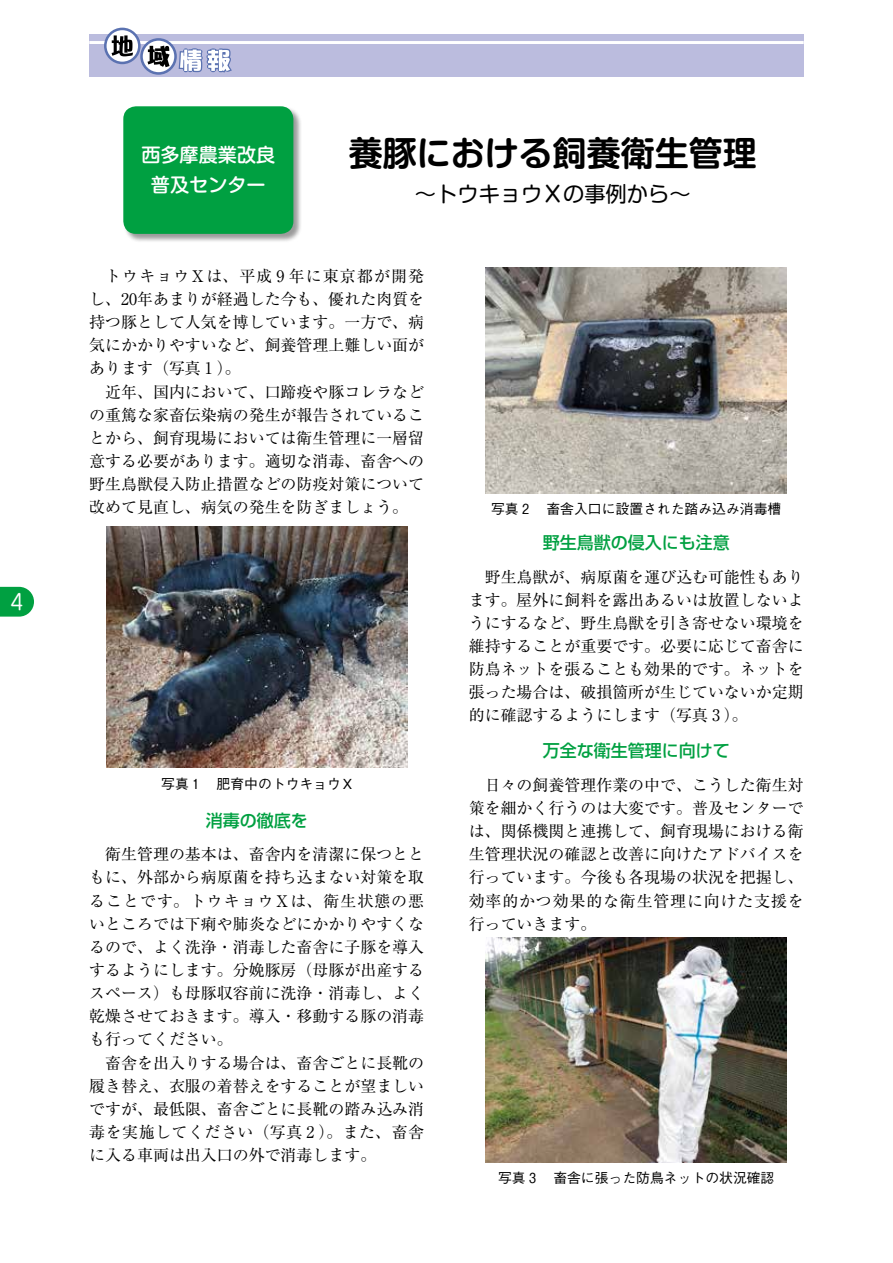
<style>
.page{position:relative;width:893px;height:1263px;background:#fff}
.page>*{position:absolute;margin:0;border:0;box-sizing:border-box;transform-origin:0 0}
.t1{font:700 34.05px "Shin M Go Pr 6 De";color:#000}
.t2{font:21.3px "Shin M Go Pr 6";color:#000}
.t3{font:21.3px "Jun 201 Pro";color:#fff}
.t4{font:500 19.2px/29.7px "Shin M Go Pr 6";color:#fff;text-align:center}
.t5{font:500 16.95px "Shin Go Pr 6";color:#00a041}
.t6{font:15.9px/23.1px "Ryumin Pr 6";color:#000;text-align:justify}
.t7{font:500 13.8px "Gothic BBB Pr 6";color:#000}
</style>
<div class="page">
<svg style="left:0;top:587px;width:34px;height:30px"></svg>
<div style="left:89px;top:34px;width:715px;height:43px;background:#bbbcde"></div>
<hr style="left:89px;top:41px;width:715px;height:3px;background:#fff">
<svg style="left:105px;top:29px;width:34px;height:34px"></svg>
<div style="left:104px;top:28px;width:37px;height:36px;border:3px solid #5b72b1;border-radius:50%"></div>
<svg style="left:112px;top:35px;width:21px;height:21px"></svg>
<svg style="left:142px;top:39px;width:34px;height:34px"></svg>
<div style="left:140px;top:38px;width:37px;height:37px;border:3px solid #5b72b1;border-radius:50%"></div>
<svg style="left:148px;top:46px;width:22px;height:21px"></svg>
<svg style="left:178px;top:48px;width:54px;height:25px"></svg>
<div style="left:123px;top:106px;width:179px;height:137px;background:#000;opacity:.4"></div>
<div style="left:123px;top:106px;width:170px;height:128px;background:#00a041;border-radius:13px"></div>
<img style="left:106px;top:526px;width:301px;height:241px">
<img style="left:486px;top:268px;width:301px;height:225px">
<img style="left:486px;top:937px;width:301px;height:226px">
<h2 class="t3" style="left:10px;top:585px;width:15px">4</h2>
<p class="t4" style="left:141px;top:139px;width:135px">西多摩農業改良普及センター</p>
<h1 class="t1" style="left:349px;top:125px;width:410px">養豚における飼養衛生管理</h1>
<h2 class="t2" style="left:415px;top:176px;width:277px">～トウキョウXの事例から～</h2>
<p class="t6" style="left:89px;top:264px;width:336px;text-indent:16px">トウキョウXは、平成 9 年に東京都が開発し、20年あまりが経過した今も、優れた肉質を持つ豚として人気を博しています。一方で、病気にかかりやすいなど、飼養管理上難しい面があります（写真 1 ）。</p>
<p class="t6" style="left:89px;top:379px;width:336px;text-indent:16px">近年、国内において、口蹄疫や豚コレラなどの重篤な家畜伝染病の発生が報告されていることから、飼育現場においては衛生管理に一層留意する必要があります。適切な消毒、畜舎への野生鳥獣侵入防止措置などの防疫対策について改めて見直し、病気の発生を防ぎましょう。</p>
<p class="t7" style="left:161px;top:772px;width:192px">写真 1 　肥育中のトウキョウX</p>
<p class="t5" style="left:206px;top:806px;width:104px">消毒の徹底を</p>
<p class="t6" style="left:89px;top:842px;width:336px;text-indent:16px">衛生管理の基本は、畜舎内を清潔に保つとともに、外部から病原菌を持ち込まない対策を取ることです。トウキョウXは、衛生状態の悪いところでは下痢や肺炎などにかかりやすくなるので、よく洗浄・消毒した畜舎に子豚を導入するようにします。分娩豚房（母豚が出産するスペース）も母豚収容前に洗浄・消毒し、よく乾燥させておきます。導入・移動する豚の消毒も行ってください。</p>
<p class="t6" style="left:89px;top:1050px;width:336px;text-indent:16px">畜舎を出入りする場合は、畜舎ごとに長靴の履き替え、衣服の着替えをすることが望ましいですが、最低限、畜舎ごとに長靴の踏み込み消毒を実施してください（写真 2 ）。また、畜舎に入る車両は出入口の外で消毒します。</p>
<p class="t7" style="left:491px;top:498px;width:292px">写真 2 　畜舎入口に設置された踏み込み消毒槽</p>
<p class="t5" style="left:543px;top:528px;width:189px">野生鳥獣の侵入にも注意</p>
<p class="t6" style="left:469px;top:564px;width:336px;text-indent:16px">野生鳥獣が、病原菌を運び込む可能性もあります。屋外に飼料を露出あるいは放置しないようにするなど、野生鳥獣を引き寄せない環境を維持することが重要です。必要に応じて畜舎に防鳥ネットを張ることも効果的です。ネットを張った場合は、破損箇所が生じていないか定期的に確認するようにします（写真 3 ）。</p>
<p class="t5" style="left:543px;top:737px;width:189px">万全な衛生管理に向けて</p>
<p class="t6" style="left:469px;top:772px;width:336px;text-indent:16px">日々の飼養管理作業の中で、こうした衛生対策を細かく行うのは大変です。普及センターでは、関係機関と連携して、飼育現場における衛生管理状況の確認と改善に向けたアドバイスを行っています。今後も各現場の状況を把握し、効率的かつ効果的な衛生管理に向けた支援を行っていきます。</p>
<p class="t7" style="left:498px;top:1167px;width:278px">写真 3 　畜舎に張った防鳥ネットの状況確認</p>
</div>
